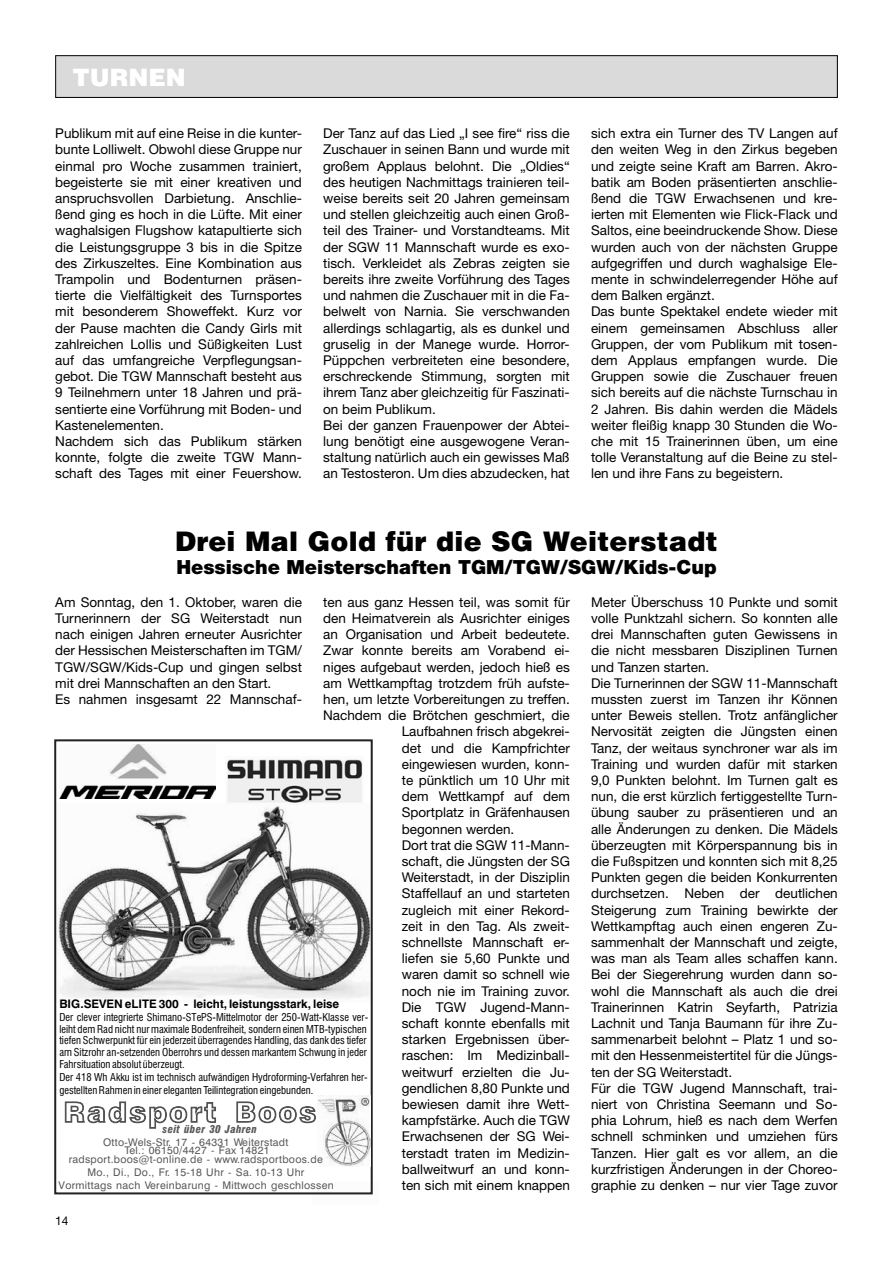
<style>
.page{position:relative;width:893px;height:1263px;background:#fff}
.page>*{position:absolute;margin:0;border:0;box-sizing:border-box;transform-origin:0 0}
.t1{font:900 27px "Helvetica";letter-spacing:.01em;color:#000}
.t2{font:900 24px "Helvetica";color:#fff}
.t3{font:900 19.5px "Helvetica Neue";color:#000}
.t4{font:13.5px/16.2px "Helvetica Neue";color:#000}
.t5{font:12px "Helvetica Neue";color:#000}
.t6{font:700 11.7px "Swis 721 BT";color:#000}
.t7{font:10.65px/12.1px "Swis 721 Cn BT";color:#000}
.t8{font:10.65px/8.9px "Swis 721 BT";letter-spacing:.025em;color:#595959;text-align:center}
.t9{font:italic 10.65px "Swis 721 Blk Cn BT";letter-spacing:.025em;color:#595959}
</style>
<div class="page">
<div style="left:56px;top:56px;width:781px;height:41px;background:#dadada"></div>
<div style="left:55px;top:55px;width:783px;height:43px;border:1px solid #000"></div>
<img style="left:60px;top:744px;width:155px;height:55px">
<img style="left:57px;top:805px;width:313px;height:194px">
<img style="left:313px;top:1194px;width:60px;height:1px">
<img style="left:227px;top:759px;width:136px;height:44px">
<div style="left:54px;top:739px;width:319px;height:455px;border:2px solid #212121"></div>
<img style="left:317px;top:1095px;width:53px;height:71px">
<svg style="left:65px;top:1101px;width:151px;height:28px"></svg>
<svg style="left:236px;top:1101px;width:80px;height:22px"></svg>
<h2 class="t2" style="left:72px;top:62px;width:115px">TURNEN</h2>
<p class="t4" style="left:55px;top:125px;width:248px">Publikum mit auf eine Reise in die kunter&shy;bunte Lolliwelt. Obwohl diese Gruppe nur einmal pro Woche zusammen trainiert, begeisterte sie mit einer kreativen und anspruchsvollen Darbietung. Anschlie&shy;ßend ging es hoch in die Lüfte. Mit einer waghalsigen Flugshow katapultierte sich die Leistungsgruppe 3 bis in die Spitze des Zirkuszeltes. Eine Kombination aus Trampolin und Bodenturnen präsen&shy;tierte die Vielfältigkeit des Turnsportes mit besonderem Showeffekt. Kurz vor der Pause machten die Candy Girls mit zahlreichen Lollis und Süßigkeiten Lust auf das umfangreiche Verpflegungsan&shy;gebot. Die TGW Mannschaft besteht aus 9 Teilnehmern unter 18 Jahren und prä&shy;sentierte eine Vorführung mit Boden- und Kastenelementen.<br>Nachdem sich das Publikum stärken konnte, folgte die zweite TGW Mann&shy;schaft des Tages mit einer Feuershow.</p>
<p class="t4" style="left:323px;top:125px;width:248px">Der Tanz auf das Lied „I see fire“ riss die Zuschauer in seinen Bann und wurde mit großem Applaus belohnt. Die „Oldies“ des heutigen Nachmittags trainieren teil&shy;weise bereits seit 20 Jahren gemeinsam und stellen gleichzeitig auch einen Groß&shy;teil des Trainer- und Vorstandteams. Mit der SGW 11 Mannschaft wurde es exo&shy;tisch. Verkleidet als Zebras zeigten sie bereits ihre zweite Vorführung des Tages und nahmen die Zuschauer mit in die Fa&shy;belwelt von Narnia. Sie verschwanden allerdings schlagartig, als es dunkel und gruselig in der Manege wurde. Horror-Püppchen verbreiteten eine besondere, erschreckende Stimmung, sorgten mit ihrem Tanz aber gleichzeitig für Faszinati&shy;on beim Publikum.<br>Bei der ganzen Frauenpower der Abtei&shy;lung benötigt eine ausgewogene Veran&shy;staltung natürlich auch ein gewisses Maß an Testosteron. Um dies abzudecken, hat</p>
<p class="t4" style="left:591px;top:125px;width:248px">sich extra ein Turner des TV Langen auf den weiten Weg in den Zirkus begeben und zeigte seine Kraft am Barren. Akro&shy;batik am Boden präsentierten anschlie&shy;ßend die TGW Erwachsenen und kre&shy;ierten mit Elementen wie Flick-Flack und Saltos, eine beeindruckende Show. Diese wurden auch von der nächsten Gruppe aufgegriffen und durch waghalsige Ele&shy;mente in schwindelerregender Höhe auf dem Balken ergänzt.<br>Das bunte Spektakel endete wieder mit einem gemeinsamen Abschluss aller Gruppen, der vom Publikum mit tosen&shy;dem Applaus empfangen wurde. Die Gruppen sowie die Zuschauer freuen sich bereits auf die nächste Turnschau in 2 Jahren. Bis dahin werden die Mädels weiter fleißig knapp 30 Stunden die Wo&shy;che mit 15 Trainerinnen üben, um eine tolle Veranstaltung auf die Beine zu stel&shy;len und ihre Fans zu begeistern.</p>
<h1 class="t1" style="left:175px;top:523px;width:544px">Drei Mal Gold für die SG Weiterstadt</h1>
<h3 class="t3" style="left:176px;top:555px;width:542px">Hessische Meisterschaften TGM/TGW/SGW/Kids-Cup</h3>
<p class="t4" style="left:591px;top:594px;width:248px">Meter Überschuss 10 Punkte und somit volle Punktzahl sichern. So konnten alle drei Mannschaften guten Gewissens in die nicht messbaren Disziplinen Turnen und Tanzen starten.<br>Die Turnerinnen der SGW 11-Mannschaft mussten zuerst im Tanzen ihr Können unter Beweis stellen. Trotz anfänglicher Nervosität zeigten die Jüngsten einen Tanz, der weitaus synchroner war als im Training und wurden dafür mit starken 9,0 Punkten belohnt. Im Turnen galt es nun, die erst kürzlich fertiggestellte Turn&shy;übung sauber zu präsentieren und an alle Änderungen zu denken. Die Mädels überzeugten mit Körperspannung bis in die Fußspitzen und konnten sich mit 8,25<br>Punkten gegen die beiden Konkurrenten durchsetzen. Neben der deutlichen Steigerung zum Training bewirkte der Wettkampftag auch einen engeren Zu&shy;sammenhalt der Mannschaft und zeigte, was man als Team alles schaffen kann.<br>Bei der Siegerehrung wurden dann so&shy;wohl die Mannschaft als auch die drei Trainerinnen Katrin Seyfarth, Patrizia Lachnit und Tanja Baumann für ihre Zu&shy;sammenarbeit belohnt – Platz 1 und so&shy;mit den Hessenmeistertitel für die Jüngs&shy;ten der SG Weiterstadt.<br>Für die TGW Jugend Mannschaft, trai&shy;niert von Christina Seemann und So&shy;phia Lohrum, hieß es nach dem Werfen schnell schminken und umziehen fürs Tanzen. Hier galt es vor allem, an die kurzfristigen Änderungen in der Choreo&shy;graphie zu denken – nur vier Tage zuvor</p>
<p class="t4" style="left:55px;top:594px;width:248px">Am Sonntag, den 1. Oktober, waren die Turnerinnern der SG Weiterstadt nun nach einigen Jahren erneuter Ausrichter der Hessischen Meisterschaften im TGM/ TGW/SGW/Kids-Cup und gingen selbst mit drei Mannschaften an den Start.<br>Es nahmen insgesamt 22 Mannschaf-</p>
<p class="t4" style="left:323px;top:594px;width:248px">ten aus ganz Hessen teil, was somit für</p>
<p class="t4" style="left:323px;top:610px;width:248px">den Heimatverein als Ausrichter einiges</p>
<p class="t4" style="left:323px;top:626px;width:248px">an Organisation und Arbeit bedeutete.</p>
<p class="t4" style="left:323px;top:642px;width:248px">Zwar konnte bereits am Vorabend ei-</p>
<p class="t4" style="left:323px;top:658px;width:248px">niges aufgebaut werden, jedoch hieß es</p>
<p class="t4" style="left:323px;top:675px;width:248px">am Wettkampftag trotzdem früh aufste-</p>
<p class="t4" style="left:323px;top:691px;width:248px">hen, um letzte Vorbereitungen zu treffen.</p>
<p class="t4" style="left:323px;top:707px;width:248px">Nachdem die Brötchen geschmiert, die</p>
<p class="t4" style="left:402px;top:723px;width:170px">Laufbahnen frisch abgekrei-</p>
<p class="t4" style="left:402px;top:739px;width:170px">det und die Kampfrichter</p>
<p class="t4" style="left:402px;top:756px;width:170px">eingewiesen wurden, konn-</p>
<p class="t4" style="left:402px;top:772px;width:170px">te pünktlich um 10 Uhr mit</p>
<p class="t4" style="left:402px;top:788px;width:170px">dem Wettkampf auf dem</p>
<p class="t4" style="left:402px;top:804px;width:170px">Sportplatz in Gräfenhausen</p>
<p class="t4" style="left:402px;top:820px;width:114px">begonnen werden.</p>
<p class="t4" style="left:402px;top:837px;width:170px">Dort trat die SGW 11-Mann-</p>
<p class="t4" style="left:402px;top:853px;width:170px">schaft, die Jüngsten der SG</p>
<p class="t4" style="left:402px;top:869px;width:170px">Weiterstadt, in der Disziplin</p>
<p class="t4" style="left:402px;top:885px;width:170px">Staffellauf an und starteten</p>
<p class="t4" style="left:402px;top:901px;width:170px">zugleich mit einer Rekord-</p>
<p class="t4" style="left:402px;top:918px;width:170px">zeit in den Tag. Als zweit-</p>
<p class="t4" style="left:402px;top:934px;width:170px">schnellste Mannschaft er-</p>
<p class="t4" style="left:402px;top:950px;width:170px">liefen sie 5,60 Punkte und</p>
<p class="t4" style="left:402px;top:966px;width:170px">waren damit so schnell wie</p>
<p class="t4" style="left:402px;top:982px;width:170px">noch nie im Training zuvor.</p>
<p class="t4" style="left:402px;top:999px;width:170px">Die TGW Jugend-Mann-</p>
<p class="t4" style="left:402px;top:1015px;width:170px">schaft konnte ebenfalls mit</p>
<p class="t4" style="left:402px;top:1031px;width:170px">starken Ergebnissen über-</p>
<p class="t4" style="left:402px;top:1047px;width:170px">raschen: Im Medizinball-</p>
<p class="t4" style="left:402px;top:1063px;width:170px">weitwurf erzielten die Ju-</p>
<p class="t4" style="left:402px;top:1080px;width:170px">gendlichen 8,80 Punkte und</p>
<p class="t4" style="left:402px;top:1096px;width:170px">bewiesen damit ihre Wett-</p>
<p class="t4" style="left:402px;top:1112px;width:170px">kampfstärke. Auch die TGW</p>
<p class="t4" style="left:402px;top:1128px;width:170px">Erwachsenen der SG Wei-</p>
<p class="t4" style="left:402px;top:1144px;width:170px">terstadt traten im Medizin-</p>
<p class="t4" style="left:402px;top:1161px;width:170px">ballweitwurf an und konn-</p>
<p class="t4" style="left:402px;top:1177px;width:170px">ten sich mit einem knappen</p>
<p class="t6" style="left:59px;top:996px;width:281px">BIG.SEVEN eLITE 300 - leicht, leistungsstark, leise</p>
<p class="t7" style="left:59px;top:1012px;width:310px">Der clever integrierte Shimano-STePS-Mittelmotor der 250-Watt-Klasse ver&shy;leiht dem Rad nicht nur maximale Bodenfreiheit, sondern einen MTB-typischen tiefen Schwerpunkt für ein jederzeit überragendes Handling, das dank des tiefer am Sitzrohr an-setzenden Oberrohrs und dessen markantem Schwung in jeder Fahrsituation absolut überzeugt.<br>Der 418 Wh Akku ist im technisch aufwändigen Hydroforming-Verfahren her&shy;gestellten Rahmen in einer eleganten Teilintegration eingebunden.</p>
<p class="t9" style="left:163px;top:1122px;width:96px">seit über 30 Jahren</p>
<p class="t8" style="left:69px;top:1138px;width:256px">Otto-Wels-Str. 17 - 64331 Weiterstadt<br>Tel.: 06150/4427 - Fax 14821 radsport.boos@t-online.de - www.radsportboos.de</p>
<p class="t8" style="left:59px;top:1167px;width:277px;line-height:12.8px">Mo., Di., Do., Fr. 15-18 Uhr - Sa. 10-13 Uhr<br>Vormittags nach Vereinbarung - Mittwoch geschlossen</p>
<p class="t5" style="left:55px;top:1214px;width:15px">14</p>
</div>
